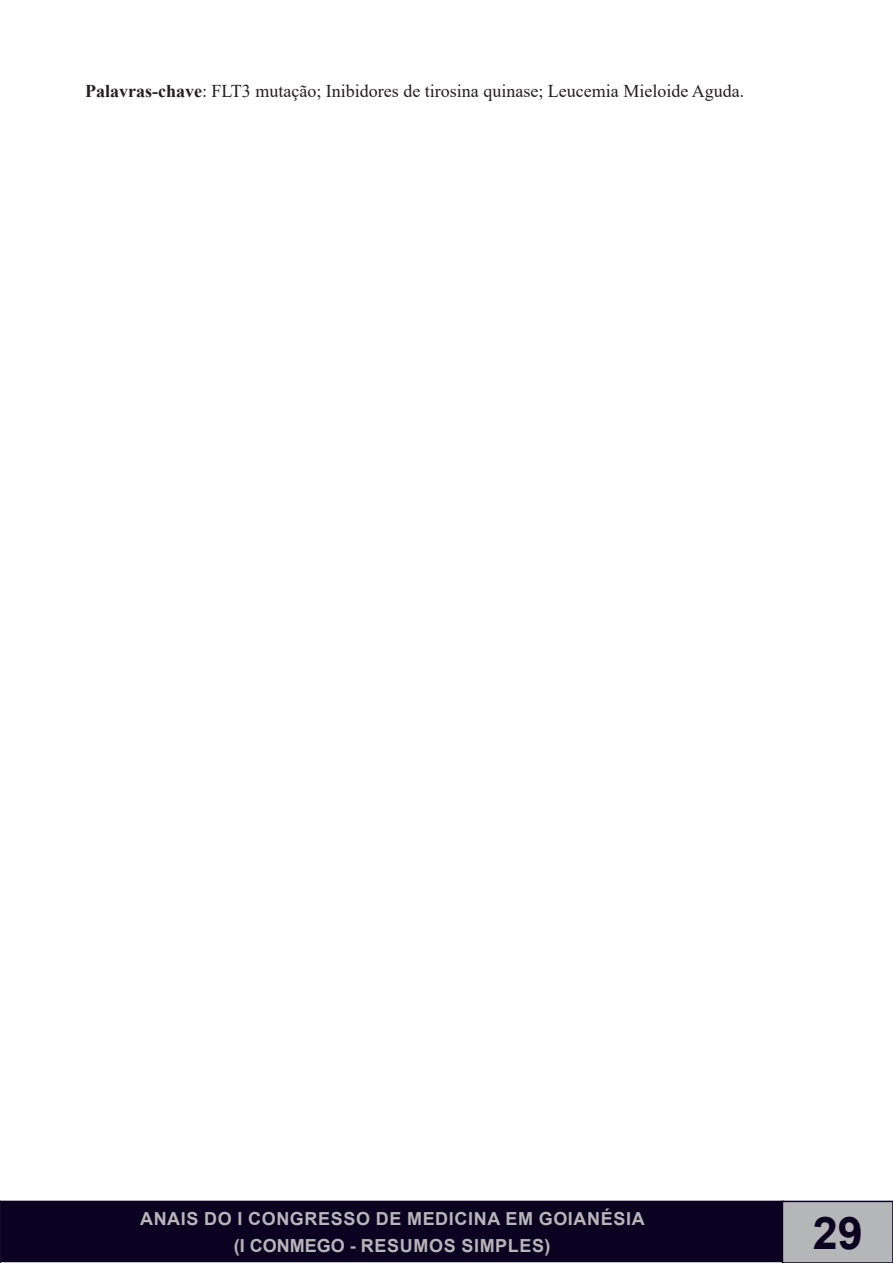
<style>
.page{position:relative;width:893px;height:1263px;background:#fff}
.page>*{position:absolute;margin:0;border:0;box-sizing:border-box;transform-origin:0 0}
.t1{font:700 45px "Arial";color:#0b0121}
.t2{font:18px "Times New Roman";color:#231f20}
.t3{font:700 18px/27px "Arial";letter-spacing:.035em;color:#b5b6b8;text-align:center}
.s1{font-weight:700}
</style>
<div class="page">
<div style="left:1px;top:1201px;width:782px;height:60px;background:#0b0121"></div>
<div style="left:0;top:1201px;width:784px;height:61px;border:2px solid #0b0121"></div>
<svg style="left:0;top:1201px;width:1px;height:62px"></svg>
<div style="left:782px;top:1201px;width:111px;height:62px;background:#b5b6b8"></div>
<div style="left:782px;top:1201px;width:111px;height:62px;border:2px solid #0b0121"></div>
<p class="t2" style="left:85px;top:79px;width:661px"><span class="s1">Palavras-chave</span>: FLT3 mutação; Inibidores de tirosina quinase; Leucemia Mieloide Aguda.</p>
<p class="t3" style="left:140px;top:1205px;width:506px">ANAIS DO I CONGRESSO DE MEDICINA EM GOIANÉSIA (I CONMEGO - RESUMOS SIMPLES)</p>
<h1 class="t1" style="left:813px;top:1201px;width:52px">29</h1>
</div>
